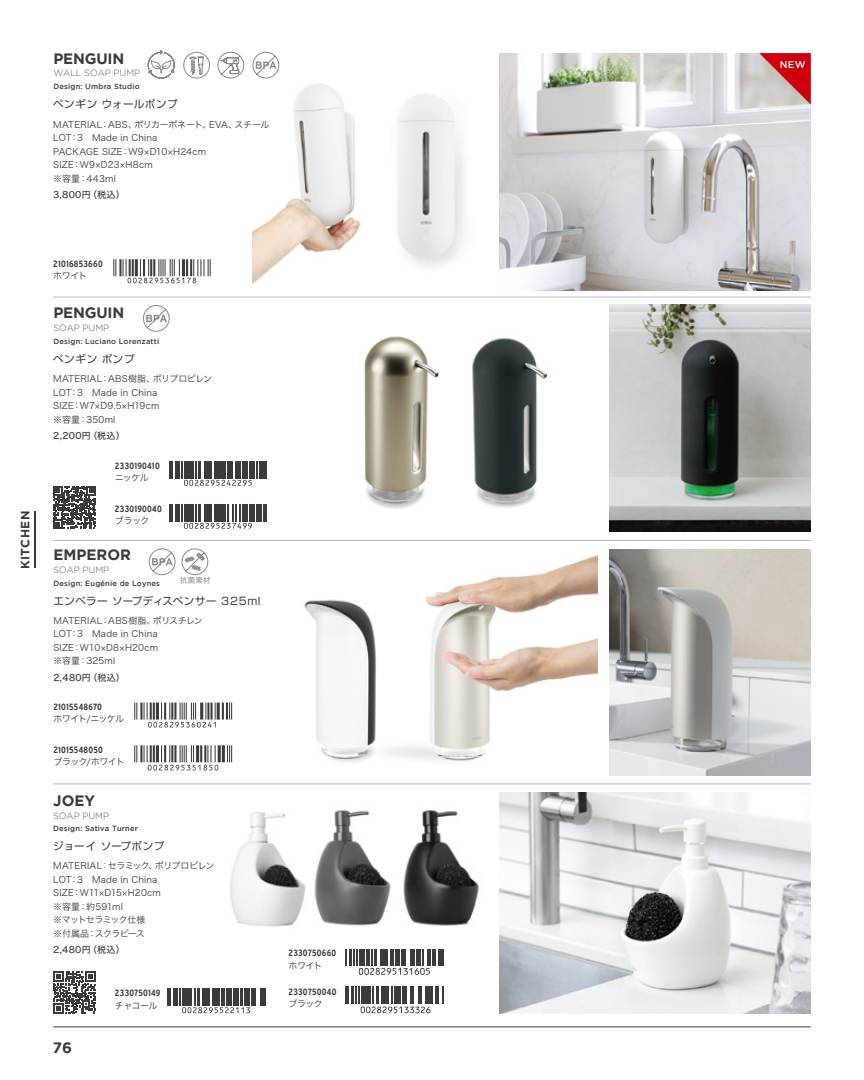
<style>
.page{position:relative;width:864px;height:1080px;background:#fff}
.page>*{position:absolute;margin:0;border:0;box-sizing:border-box;transform-origin:0 0}
.t1{font:700 15px "Gotham";letter-spacing:-.01em;color:#3e3a39}
.t2{font:700 12px "Gotham";letter-spacing:.04em;color:#3e3a39}
.t3{font:10.5px "Shin Go Pro";letter-spacing:.05em;color:#3e3a39}
.t4{font:500 9.75px "Gotham";color:#fff}
.t5{font:9px/13.5px "Hiragino Sans W3";letter-spacing:.015em;color:#3e3a39}
.t6{font:9px/13.5px "Hiragino Sans W3";letter-spacing:-.005em;color:#3e3a39}
.t7{font:700 condensed 9px "Interstate";letter-spacing:.025em;color:#3e3a39}
.t8{font:9px "Hiragino Sans W5";letter-spacing:.035em;color:#3e3a39}
.t9{font:300 9px "Gotham";color:#595757}
.t10{font:9px "Hiragino Sans W3";letter-spacing:-.065em;color:#3e3a39}
.t11{font:9px "Hiragino Sans W3";letter-spacing:-.07em;color:#3e3a39}
.t12{font:500 7.5px "Gotham";letter-spacing:.025em;color:#3e3a39}
.t13{font:7.5px "Hiragino Sans W4";color:#898989}
</style>
<div class="page">
<img style="left:403px;top:810px;width:76px;height:116px">
<img style="left:230px;top:811px;width:76px;height:116px">
<img style="left:397px;top:94px;width:68px;height:173px">
<img style="left:500px;top:53px;width:310px;height:237px">
<img style="left:609px;top:305px;width:201px;height:226px">
<img style="left:390px;top:555px;width:207px;height:206px">
<img style="left:609px;top:549px;width:201px;height:226px">
<img style="left:500px;top:792px;width:310px;height:222px">
<img style="left:253px;top:78px;width:108px;height:205px">
<img style="left:364px;top:336px;width:76px;height:173px">
<img style="left:472px;top:338px;width:76px;height:170px">
<img style="left:304px;top:600px;width:86px;height:162px">
<img style="left:314px;top:810px;width:77px;height:116px">
<svg style="left:759px;top:53px;width:51px;height:52px;background:#ce686c"></svg>
<div style="left:183px;top:52px;width:27px;height:26px;border:1px solid #898989;border-radius:50%"></div>
<svg style="left:188px;top:56px;width:16px;height:19px"></svg>
<svg style="left:148px;top:50px;width:27px;height:29px"></svg>
<svg style="left:252px;top:52px;width:27px;height:26px"></svg>
<svg style="left:217px;top:52px;width:27px;height:27px"></svg>
<svg style="left:143px;top:305px;width:26px;height:27px"></svg>
<hr style="left:256px;top:504px;width:3px;height:17px;background:#3e3a39">
<svg style="left:261px;top:504px;width:6px;height:17px"></svg>
<svg style="left:169px;top:504px;width:85px;height:25px"></svg>
<hr style="left:259px;top:461px;width:4px;height:17px;background:#3e3a39">
<svg style="left:264px;top:461px;width:3px;height:17px"></svg>
<svg style="left:169px;top:461px;width:88px;height:25px"></svg>
<svg style="left:53px;top:486px;width:43px;height:43px"></svg>
<svg style="left:134px;top:745px;width:98px;height:26px"></svg>
<svg style="left:134px;top:703px;width:98px;height:25px"></svg>
<svg style="left:149px;top:549px;width:26px;height:26px"></svg>
<hr style="left:438px;top:949px;width:3px;height:16px;background:#3e3a39">
<svg style="left:442px;top:949px;width:1px;height:16px"></svg>
<svg style="left:345px;top:949px;width:91px;height:26px"></svg>
<svg style="left:345px;top:987px;width:98px;height:26px"></svg>
<svg style="left:167px;top:989px;width:98px;height:24px"></svg>
<svg style="left:53px;top:971px;width:43px;height:43px"></svg>
<svg style="left:113px;top:259px;width:97px;height:24px"></svg>
<svg style="left:181px;top:549px;width:27px;height:26px"></svg>
<hr style="left:35px;top:512px;width:1px;height:56px;background:#3e3a39">
<hr style="left:53px;top:1026px;width:757px;height:1px;background:#3e3a39">
<hr style="left:53px;top:297px;width:757px;height:1px;background:#b5b6b6">
<hr style="left:53px;top:540px;width:757px;height:1px;background:#b5b6b6">
<hr style="left:53px;top:784px;width:757px;height:1px;background:#b5b6b6">
<h1 class="t1" style="left:53px;top:50px;width:72px">PENGUIN</h1>
<p class="t9" style="left:53px;top:68px;width:88px">WALL SOAP PUMP</p>
<p class="t12" style="left:53px;top:82px;width:88px">Design: Umbra Studio</p>
<p class="t3" style="left:53px;top:96px;width:126px">ペンギン ウォールポンプ</p>
<p class="t5" style="left:53px;top:117px;width:218px">MATERIAL：ABS、ポリカーボネート、EVA、スチール<br>LOT：3　Made in China<br>PACKAGE SIZE：W9×D10×H24cm<br>SIZE：W9×D23×H8cm<br>※容量：443ml</p>
<p class="t8" style="left:53px;top:187px;width:73px">3,800円（税込）</p>
<h2 class="t2" style="left:18px;top:569px;width:60px;rotate:-90deg">KITCHEN</h2>
<p class="t7" style="left:53px;top:259px;width:51px">21016853660</p>
<p class="t5" style="left:53px;top:268px;width:35px">ホワイト</p>
<h1 class="t1" style="left:53px;top:304px;width:72px">PENGUIN</h1>
<p class="t9" style="left:53px;top:323px;width:57px">SOAP PUMP</p>
<p class="t12" style="left:53px;top:337px;width:107px">Design: Luciano Lorenzatti</p>
<p class="t3" style="left:53px;top:350px;width:83px">ペンギン ポンプ</p>
<p class="t5" style="left:53px;top:371px;width:160px">MATERIAL：ABS樹脂、ポリプロピレン<br>LOT：3　Made in China<br>SIZE：W7×D9.5×H19cm<br>※容量：350ml</p>
<p class="t8" style="left:53px;top:428px;width:73px">2,200円（税込）</p>
<p class="t7" style="left:115px;top:461px;width:46px">2330190410</p>
<p class="t5" style="left:115px;top:470px;width:35px">ニッケル</p>
<p class="t7" style="left:115px;top:504px;width:48px">2330190040</p>
<p class="t5" style="left:115px;top:513px;width:36px">ブラック</p>
<h1 class="t1" style="left:53px;top:546px;width:79px">EMPEROR</h1>
<p class="t9" style="left:53px;top:565px;width:57px">SOAP PUMP</p>
<p class="t12" style="left:53px;top:579px;width:108px">Design: Eugénie de Loynes</p>
<p class="t3" style="left:53px;top:592px;width:209px">エンペラー ソープディスペンサー 325ml</p>
<p class="t5" style="left:53px;top:613px;width:151px">MATERIAL：ABS樹脂、ポリスチレン<br>LOT：3　Made in China<br>SIZE：W10×D8×H20cm<br>※容量：325ml</p>
<p class="t8" style="left:53px;top:669px;width:73px">2,480円（税込）</p>
<p class="t13" style="left:180px;top:574px;width:32px">抗菌素材</p>
<p class="t7" style="left:53px;top:702px;width:50px">21015548670</p>
<p class="t11" style="left:53px;top:711px;width:72px">ホワイト/ニッケル</p>
<p class="t7" style="left:53px;top:745px;width:51px">21015548050</p>
<p class="t10" style="left:53px;top:754px;width:73px">ブラック/ホワイト</p>
<h1 class="t1" style="left:53px;top:792px;width:43px">JOEY</h1>
<p class="t9" style="left:53px;top:810px;width:57px">SOAP PUMP</p>
<p class="t12" style="left:53px;top:824px;width:86px">Design: Sativa Turner</p>
<p class="t3" style="left:53px;top:838px;width:113px">ジョーイ ソープポンプ</p>
<p class="t6" style="left:53px;top:859px;width:163px">MATERIAL：セラミック、ポリプロピレン<br>LOT：3　Made in China<br>SIZE：W11×D15×H20cm<br>※容量：約591ml<br>※マットセラミック仕様<br>※付属品：スクラビース</p>
<p class="t8" style="left:53px;top:942px;width:73px">2,480円（税込）</p>
<h1 class="t1" style="left:53px;top:1039px;width:21px">76</h1>
<p class="t7" style="left:115px;top:988px;width:47px">2330750149</p>
<p class="t5" style="left:115px;top:998px;width:44px">チャコール</p>
<p class="t7" style="left:288px;top:948px;width:49px">2330750660</p>
<p class="t5" style="left:288px;top:958px;width:35px">ホワイト</p>
<p class="t7" style="left:288px;top:986px;width:49px">2330750040</p>
<p class="t5" style="left:288px;top:996px;width:36px">ブラック</p>
<p class="t4" style="left:779px;top:59px;width:27px">NEW</p>
</div>
